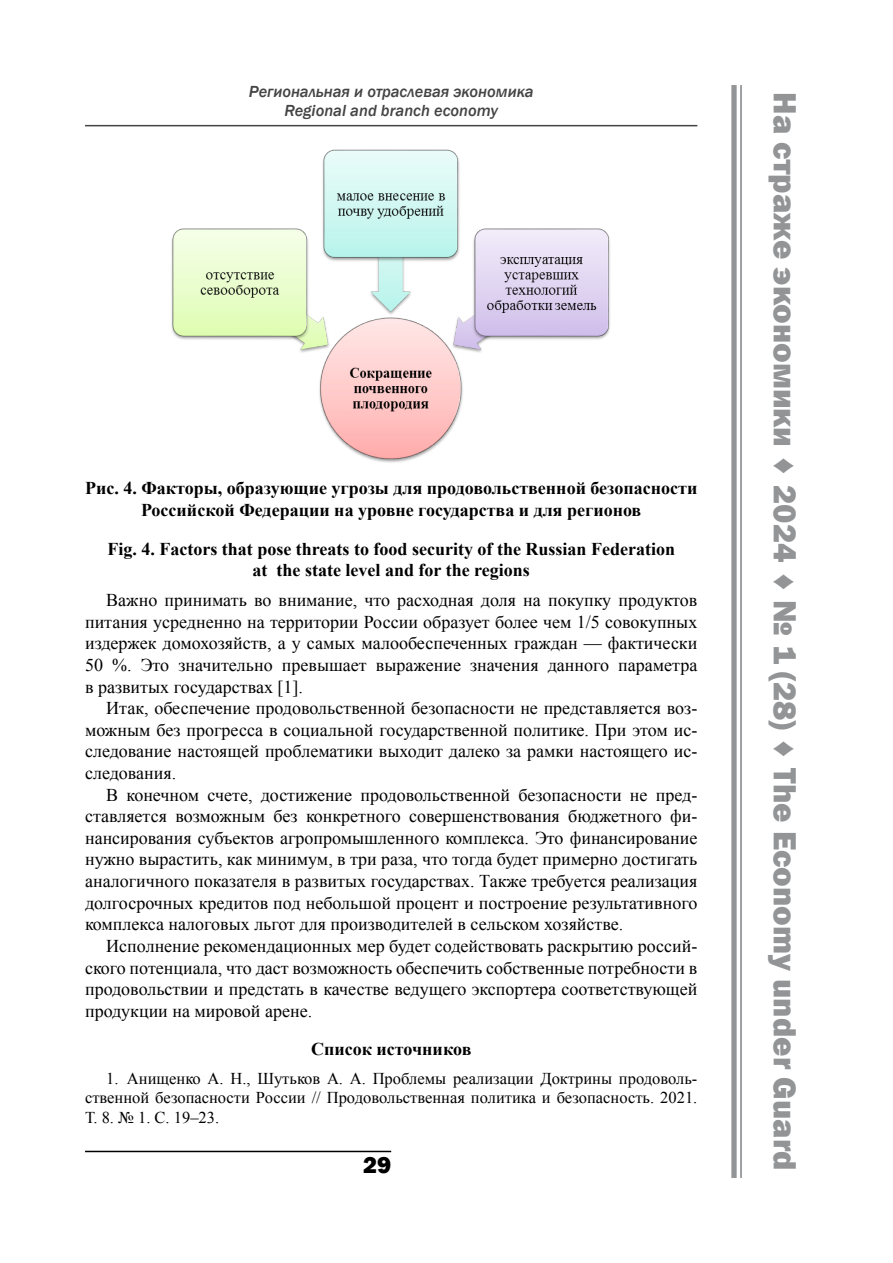
<style>
.page{position:relative;width:893px;height:1263px;background:#fff}
.page>*{position:absolute;margin:0;border:0;box-sizing:border-box;transform-origin:0 0}
.t1{font:800 33px "Franklin Gothic";color:#929496}
.t2{font:800 24px "Franklin Gothic";color:#000}
.t3{font:18px/21.6px "Times New Roman";color:#000;text-align:justify}
.t4{font:700 18px/21.6px "Times New Roman";color:#000;text-align:center}
.t5{font:16.5px/19.8px "Times New Roman";color:#000;text-align:justify}
.t6{font:italic 500 16.5px/19.8px "Franklin Gothic";color:#444;text-align:center}
</style>
<div class="page">
<hr style="left:85px;top:1151px;width:306px;height:1px;background:#000">
<hr style="left:740px;top:85px;width:2px;height:1093px;background:#929496">
<div style="left:731px;top:85px;width:6px;height:1093px;background:#929496"></div>
<hr style="left:85px;top:125px;width:612px;height:1px;background:#444">
<img style="left:171px;top:149px;width:439px;height:314px">
<p class="t6" style="left:249px;top:81px;width:286px">Региональная и отраслевая экономика<br>Regional and branch economy</p>
<p class="t4" style="left:85px;top:477px;width:614px">Рис. 4. Факторы, образующие угрозы для продовольственной безопасности<br>Российской Федерации на уровне государства и для регионов</p>
<p class="t4" style="left:107px;top:537px;width:569px">Fig. 4. Factors that pose threats to food security of the Russian Federation at the state level and for the regions</p>
<p class="t3" style="left:85px;top:589px;width:614px;text-indent:21px">Важно принимать во внимание, что расходная доля на покупку продуктов питания усредненно на территории России образует более чем 1/5 совокупных издержек домохозяйств, а у самых малообеспеченных граждан — фактически 50 %. Это значительно превышает выражение значения данного параметра в развитых государствах [1].</p>
<p class="t3" style="left:85px;top:697px;width:614px;text-indent:21px">Итак, обеспечение продовольственной безопасности не представляется воз&shy;можным без прогресса в социальной государственной политике. При этом ис&shy;следование настоящей проблематики выходит далеко за рамки настоящего ис&shy;следования.</p>
<p class="t3" style="left:85px;top:783px;width:614px;text-indent:21px">В конечном счете, достижение продовольственной безопасности не пред&shy;ставляется возможным без конкретного совершенствования бюджетного фи&shy;нансирования субъектов агропромышленного комплекса. Это финансирование нужно вырастить, как минимум, в три раза, что тогда будет примерно достигать аналогичного показателя в развитых государствах. Также требуется реализация долгосрочных кредитов под небольшой процент и построение результативного комплекса налоговых льгот для производителей в сельском хозяйстве.</p>
<p class="t3" style="left:85px;top:934px;width:614px;text-indent:21px">Исполнение рекомендационных мер будет содействовать раскрытию россий&shy;ского потенциала, что даст возможность обеспечить собственные потребности в продовольствии и предстать в качестве ведущего экспортера соответствующей продукции на мировой арене.</p>
<p class="t4" style="left:311px;top:1038px;width:162px">Список источников</p>
<p class="t5" style="left:85px;top:1068px;width:614px;text-indent:21px">1. Анищенко А. Н., Шутьков А. А. Проблемы реализации Доктрины продоволь&shy;ственной безопасности России // Продовольственная политика и безопасность. 2021.<br>Т. 8. № 1. С. 19–23.</p>
<h2 class="t2" style="left:363px;top:1150px;width:30px">29</h2>
<h1 class="t1" style="left:806px;top:92px;width:1080px;rotate:90deg">На страже экономики ♦ 2024 ♦ № 1 (28) ♦ The Economy under Guard</h1>
</div>
